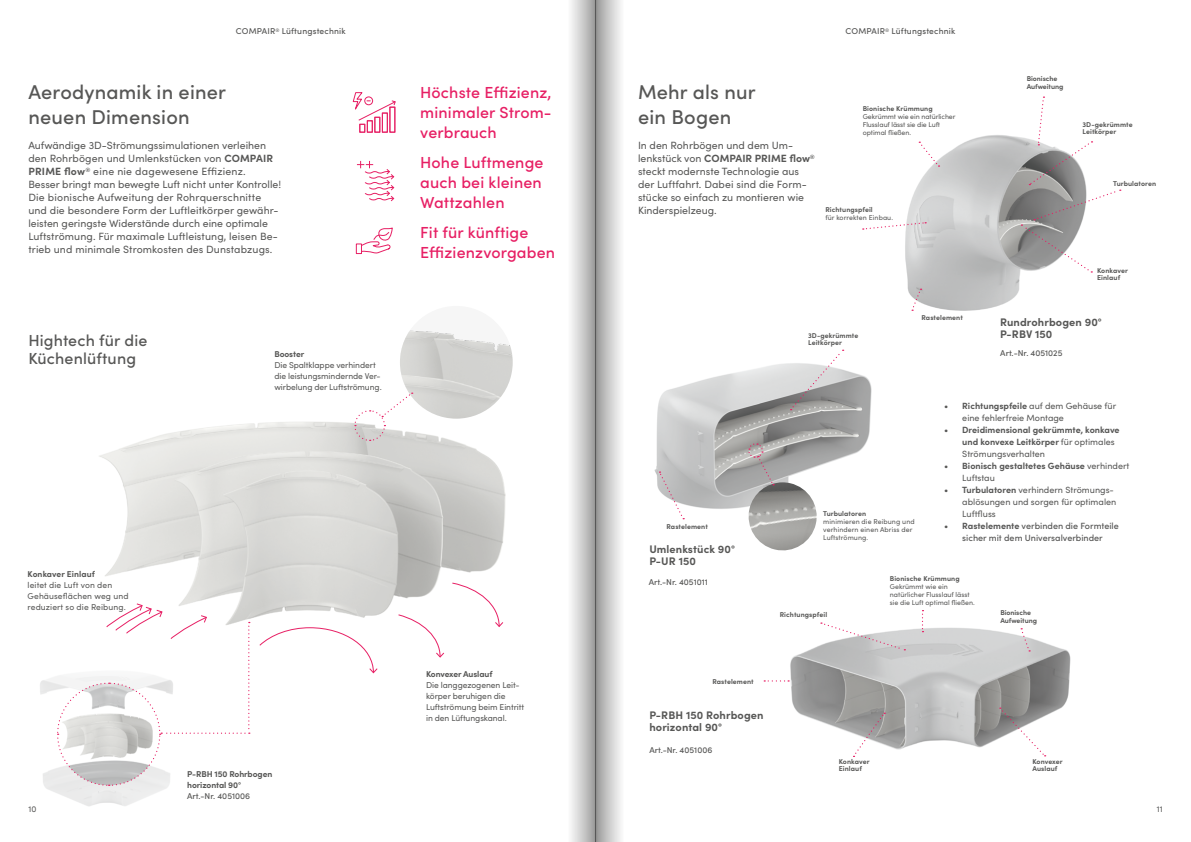
<style>
.page{position:relative;width:1191px;height:842px;background:#fff}
.page>*{position:absolute;margin:0;border:0;box-sizing:border-box;transform-origin:0 0}
.t1{font:500 20px/25px "Sofia Pro";letter-spacing:.01em;color:#575756}
.t2{font:500 16px/20px "Sofia Pro";letter-spacing:.01em;color:#e71f64;text-align:justify}
.t3{font:500 16px/18px "Sofia Pro";letter-spacing:.01em;color:#575756}
.t4{font:700 11px/12px "Sofia Pro";letter-spacing:.01em;color:#575756}
.t5{font:10.5px/13px "Sofia Pro";color:#575756}
.t6{font:700 9px/12px "Sofia Pro";color:#575756}
.t7{font:9px/12px "Sofia Pro";color:#575756}
.t8{font:500 9px/12px "Sofia Pro";color:#575756;text-align:center}
.t9{font:8.5px/11px "Sofia Pro";letter-spacing:-.01em;color:#575756}
.t10{font:500 8.5px "Sofia Pro";letter-spacing:.005em;color:#575756}
.t11{font:8.5px/11px "Sofia Pro";letter-spacing:.01em;color:#575756}
.t12{font:700 8.5px/11px "Sofia Pro";letter-spacing:-.01em;color:#575756}
.t13{font:700 8.5px "Sofia Pro";letter-spacing:.01em;color:#575756}
.t14{font:700 7px/7px "Sofia Pro";letter-spacing:.01em;color:#575756}
.t15{font:7px/8px "Sofia Pro";color:#575756}
.t16{font:700 7px/8px "Sofia Pro";letter-spacing:-.01em;color:#575756}
.s1{font-weight:700}
.s2{font-weight:500}
.s3{font-weight:400}
</style>
<div class="page">
<img style="left:99px;top:365px;width:414px;height:258px">
<img style="left:905px;top:135px;width:116px;height:176px">
<img style="left:763px;top:610px;width:308px;height:147px">
<svg style="left:862px;top:222px;width:64px;height:8px"></svg>
<svg style="left:919px;top:142px;width:20px;height:25px"></svg>
<svg style="left:912px;top:289px;width:9px;height:22px"></svg>
<img style="left:654px;top:349px;width:218px;height:171px">
<svg style="left:658px;top:471px;width:26px;height:48px"></svg>
<svg style="left:790px;top:350px;width:53px;height:60px"></svg>
<svg style="left:922px;top:610px;width:1px;height:22px"></svg>
<svg style="left:999px;top:707px;width:46px;height:49px"></svg>
<svg style="left:764px;top:680px;width:25px;height:2px"></svg>
<svg style="left:853px;top:713px;width:32px;height:44px"></svg>
<svg style="left:821px;top:622px;width:84px;height:29px"></svg>
<svg style="left:1021px;top:628px;width:9px;height:23px"></svg>
<img style="left:745px;top:482px;width:75px;height:69px">
<svg style="left:747px;top:443px;width:27px;height:42px"></svg>
<svg style="left:1021px;top:97px;width:99px;height:176px"></svg>
<svg style="left:259px;top:627px;width:119px;height:47px"></svg>
<svg style="left:397px;top:614px;width:48px;height:44px"></svg>
<svg style="left:451px;top:582px;width:53px;height:45px"></svg>
<img style="left:400px;top:306px;width:112px;height:113px;border-radius:56px">
<svg style="left:354px;top:393px;width:59px;height:49px"></svg>
<svg style="left:40px;top:603px;width:210px;height:203px"></svg>
<div style="left:367px;top:120px;width:6px;height:13px;border:1px solid #e71f64"></div>
<div style="left:374px;top:117px;width:6px;height:16px;border:1px solid #e71f64"></div>
<div style="left:382px;top:113px;width:6px;height:20px;border:1px solid #e71f64"></div>
<div style="left:389px;top:107px;width:6px;height:26px;border:1px solid #e71f64"></div>
<div style="left:359px;top:124px;width:6px;height:9px;border:1px solid #e71f64"></div>
<svg style="left:352px;top:92px;width:44px;height:30px"></svg>
<svg style="left:355px;top:227px;width:38px;height:28px"></svg>
<svg style="left:357px;top:161px;width:38px;height:41px"></svg>
<div style="left:567px;top:0;width:28px;height:842px;background:linear-gradient(to right,#fff,#a3a3a3)"></div>
<svg style="left:595px;top:0;width:26px;height:842px;background:#c3c3c2"></svg>
<p class="t10" style="left:236px;top:25px;width:111px">COMPAIR<sup>®</sup> Lüftungstechnik</p>
<p class="t10" style="left:845px;top:25px;width:111px">COMPAIR<sup>®</sup> Lüftungstechnik</p>
<h1 class="t1" style="left:28px;top:78px;width:199px">Aerodynamik in einer neuen Dimension</h1>
<p class="t5" style="left:28px;top:139px;width:254px">Aufwändige 3D-Strömungssimulationen verleihen den Rohrbögen und Umlenkstücken von <span class="s1">COMPAIR PRIME flow</span><sup>®</sup> eine nie dagewesene Effizienz.<br>Besser bringt man bewegte Luft nicht unter Kontrolle!<br>Die bionische Aufweitung der Rohrquerschnitte und die besondere Form der Luftleitkörper gewähr&shy;leisten geringste Widerstände durch eine optimale Luftströmung. Für maximale Luftleistung, leisen Be&shy;trieb und minimale Stromkosten des Dunstabzugs.</p>
<h2 class="t2" style="left:420px;top:81px;width:133px">Höchste Effizienz, minimaler Strom&shy;verbrauch</h2>
<h2 class="t2" style="left:420px;top:151px;width:125px">Hohe Luftmenge auch bei kleinen Wattzahlen</h2>
<h2 class="t2" style="left:420px;top:221px;width:136px">Fit für künftige<br>Effizienzvorgaben</h2>
<h1 class="t1" style="left:638px;top:78px;width:119px">Mehr als nur ein Bogen</h1>
<p class="t5" style="left:638px;top:139px;width:178px">In den Rohrbögen und dem Um&shy;lenkstück von <span class="s1">COMPAIR PRIME flow</span><sup>® </sup>steckt modernste Technologie aus der Luftfahrt. Dabei sind die Form&shy;stücke so einfach zu montieren wie<br>Kinderspielzeug.</p>
<p class="t16" style="left:1026px;top:74px;width:38px">Bionische<br>Aufweitung</p>
<p class="t14" style="left:862px;top:104px;width:71px">Bionische Krümmung</p>
<p class="t15" style="left:862px;top:112px;width:94px">Gekrümmt wie ein natürlicher<br>Flusslauf lässt sie die Luft optimal fließen.</p>
<p class="t14" style="left:1082px;top:120px;width:52px">3D-gekrümmte<br>Leitkörper</p>
<p class="t14" style="left:825px;top:205px;width:49px">Richtungspfeil</p>
<p class="t15" style="left:825px;top:213px;width:69px">für korrekten Einbau.</p>
<p class="t14" style="left:1113px;top:180px;width:44px">Turbulatoren</p>
<p class="t14" style="left:1097px;top:266px;width:32px">Konkaver<br>Einlauf</p>
<h2 class="t3" style="left:28px;top:330px;width:121px">Hightech für die<br>Küchenlüftung</h2>
<p class="t12" style="left:274px;top:348px;width:31px">Booster</p>
<p class="t9" style="left:274px;top:359px;width:109px">Die Spaltklappe verhindert die leistungsmindernde Ver&shy;wirbelung der Luftströmung.</p>
<p class="t14" style="left:808px;top:332px;width:52px">3D-gekrümmte<br>Leitkörper</p>
<p class="t14" style="left:921px;top:313px;width:43px">Rastelement</p>
<p class="t4" style="left:1000px;top:315px;width:103px">Rundrohrbogen 90°<br>P-RBV 150</p>
<p class="t10" style="left:1000px;top:346px;width:64px">Art.-Nr. 4051025</p>
<p class="t14" style="left:666px;top:522px;width:43px">Rastelement</p>
<p class="t14" style="left:823px;top:509px;width:44px">Turbulatoren</p>
<p class="t15" style="left:823px;top:517px;width:93px">minimieren die Reibung und verhindern einen Abriss der<br>Luftströmung.</p>
<p class="t7" style="left:962px;top:399px;width:155px;text-indent:-18px"><span class="s2">•</span> <span class="s1">Richtungspfeile</span> auf dem Gehäuse für eine fehlerfreie Montage</p>
<p class="t6" style="left:962px;top:423px;width:159px;text-indent:-18px"><span class="s2">•</span> Dreidimensional gekrümmte, konkave und konvexe Leitkörper <span class="s3">für optimales<br>Strömungsverhalten</span></p>
<p class="t6" style="left:962px;top:459px;width:169px;text-indent:-18px"><span class="s2">•</span> Bionisch gestaltetes Gehäuse <span class="s3">verhindert<br>Luftstau</span></p>
<p class="t7" style="left:962px;top:483px;width:156px;text-indent:-18px"><span class="s2">•</span> <span class="s1">Turbulatoren</span> verhindern Strömungs&shy;ablösungen und sorgen für optimalen<br>Luftfluss</p>
<p class="t8" style="left:944px;top:519px;width:176px">• <span class="s1">Rastelemente</span> verbinden die Formteile sicher mit dem Universalverbinder</p>
<p class="t4" style="left:649px;top:542px;width:87px">Umlenkstück 90°<br>P-UR 150</p>
<p class="t13" style="left:28px;top:568px;width:69px">Konkaver Einlauf</p>
<p class="t11" style="left:28px;top:579px;width:102px">leitet die Luft von den<br>Gehäuseflächen weg und reduziert so die Reibung.</p>
<p class="t10" style="left:649px;top:576px;width:61px">Art.-Nr. 4051011</p>
<p class="t14" style="left:780px;top:610px;width:49px">Richtungspfeil</p>
<p class="t14" style="left:890px;top:575px;width:71px">Bionische Krümmung</p>
<p class="t15" style="left:890px;top:583px;width:87px">Gekrümmt wie ein natürlicher Flusslauf lässt sie die Luft optimal fließen.</p>
<p class="t16" style="left:1000px;top:608px;width:38px">Bionische<br>Aufweitung</p>
<p class="t12" style="left:426px;top:667px;width:68px">Konvexer Auslauf</p>
<p class="t9" style="left:426px;top:679px;width:100px">Die langgezogenen Leit&shy;körper beruhigen die<br>Luftströmung beim Eintritt in den Lüftungskanal.</p>
<p class="t14" style="left:712px;top:677px;width:43px">Rastelement</p>
<p class="t4" style="left:649px;top:708px;width:116px">P-RBH 150 Rohrbogen horizontal 90°</p>
<p class="t10" style="left:649px;top:744px;width:65px">Art.-Nr. 4051006</p>
<p class="t12" style="left:187px;top:768px;width:87px">P-RBH 150 Rohrbogen horizontal 90°</p>
<p class="t10" style="left:187px;top:790px;width:65px">Art.-Nr. 4051006</p>
<p class="t14" style="left:839px;top:757px;width:32px">Konkaver<br>Einlauf</p>
<p class="t14" style="left:1032px;top:757px;width:32px">Konvexer<br>Auslauf</p>
<p class="t9" style="left:28px;top:803px;width:9px">10</p>
<p class="t9" style="left:1156px;top:803px;width:7px">11</p>
</div>
